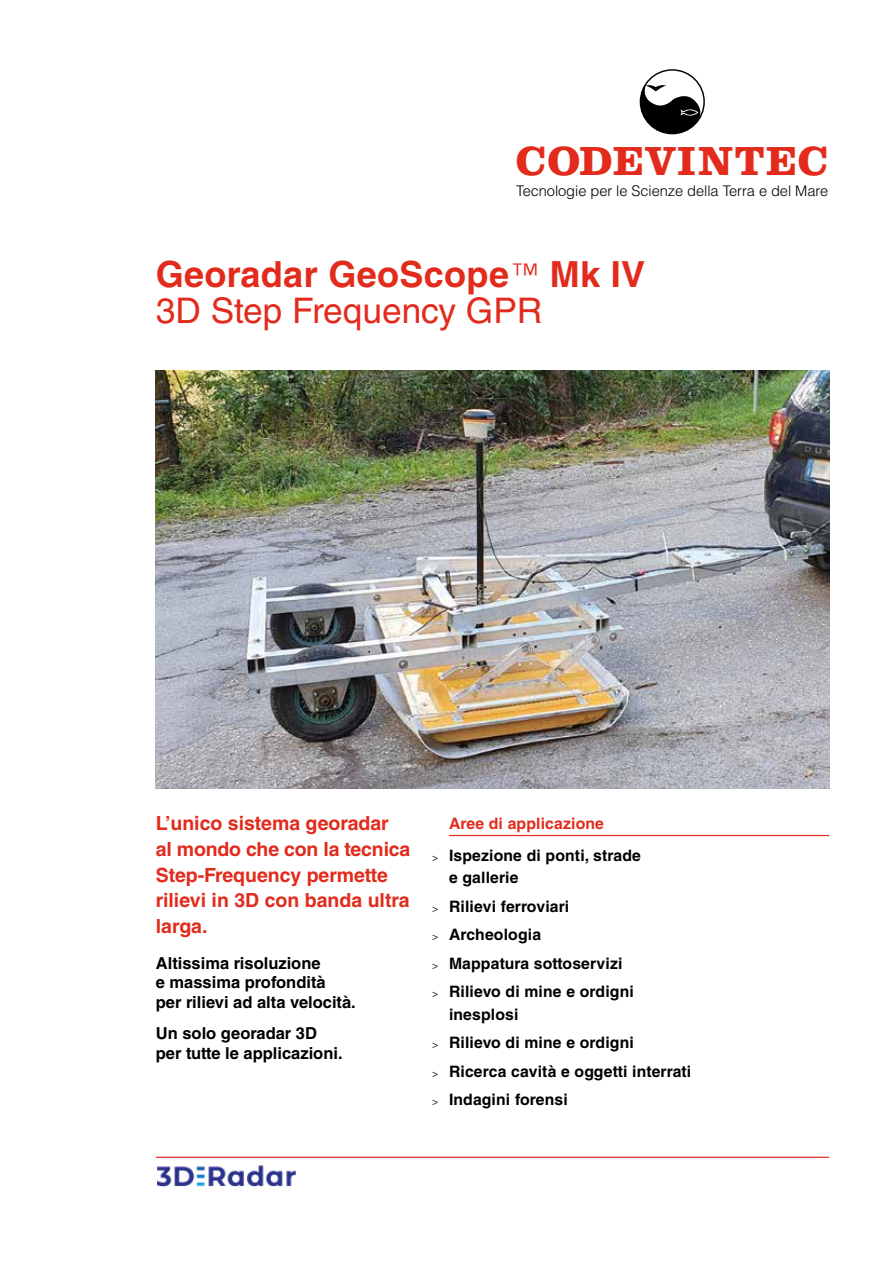
<style>
.page{position:relative;width:893px;height:1263px;background:#fff}
.page>*{position:absolute;margin:0;border:0;box-sizing:border-box;transform-origin:0 0}
.t1{font:700 42.15px "Clarendon LT Std";letter-spacing:.03em;color:#e22b1c}
.t2{font:700 36px "Helvetica LT Std";letter-spacing:.01em;color:#e22b1c}
.t3{font:35.25px "Helvetica LT Std";color:#e22b1c}
.t4{font:700 19.5px/25.5px "Helvetica LT Std";color:#e22b1c}
.t5{font:700 16.5px/19.5px "Helvetica LT Std";color:#000}
.t6{font:700 15.75px/28.5px "Helvetica LT Std";letter-spacing:.01em;color:#000}
.t7{font:300 14.7px "Helvetica LT Std";letter-spacing:-.005em;color:#000}
.s1{font-weight:300;font-size:28.5px}
.s2{color:#e22b1c}
.s3{font-weight:300;font-size:10.5px}
</style>
<div class="page">
<img style="left:156px;top:371px;width:673px;height:418px">
<svg style="left:640px;top:70px;width:64px;height:64px"></svg>
<div style="left:640px;top:69px;width:65px;height:65px;border:1px solid #000;border-radius:50%"></div>
<hr style="left:156px;top:1157px;width:673px;height:1px;background:#e22b1c">
<hr style="left:449px;top:835px;width:380px;height:1px;background:#e22b1c">
<img style="left:157px;top:1165px;width:139px;height:22px">
<h1 class="t1" style="left:516px;top:136px;width:314px">CODEVINTEC</h1>
<p class="t7" style="left:516px;top:181px;width:313px">Tecnologie per le Scienze della Terra e del Mare</p>
<h2 class="t2" style="left:156px;top:252px;width:491px">Georadar GeoScope<span class="s1">™</span> Mk IV</h2>
<h3 class="t3" style="left:156px;top:290px;width:388px">3D Step Frequency GPR</h3>
<p class="t4" style="left:156px;top:810px;width:256px">L’unico sistema georadar<br>al mondo che con la tecnica<br>Step-Frequency permette rilievi in 3D con banda ultra larga.</p>
<p class="t5" style="left:156px;top:953px;width:202px">Altissima risoluzione<br>e massima profondità<br>per rilievi ad alta velocità.</p>
<p class="t5" style="left:156px;top:1023px;width:188px">Un solo georadar 3D per tutte le applicazioni.</p>
<p class="t6" style="left:432px;top:808px;width:211px;line-height:31.5px;text-indent:17px"><span class="s2">Aree di applicazione<br></span><span class="s3">&gt;</span> Ispezione di ponti, strade</p>
<p class="t6" style="left:432px;top:863px;width:203px;text-indent:17px">e gallerie<br><span class="s3">&gt;</span> Rilievi ferroviari<br><span class="s3">&gt;</span> Archeologia<br><span class="s3">&gt;</span> Mappatura sottoservizi<br><span class="s3">&gt;</span> Rilievo di mine e ordigni</p>
<p class="t6" style="left:432px;top:1000px;width:261px;text-indent:17px">inesplosi<br><span class="s3">&gt;</span> Rilievo di mine e ordigni<br><span class="s3">&gt;</span> Ricerca cavità e oggetti interrati <span class="s3">&gt;</span> Indagini forensi</p>
</div>
